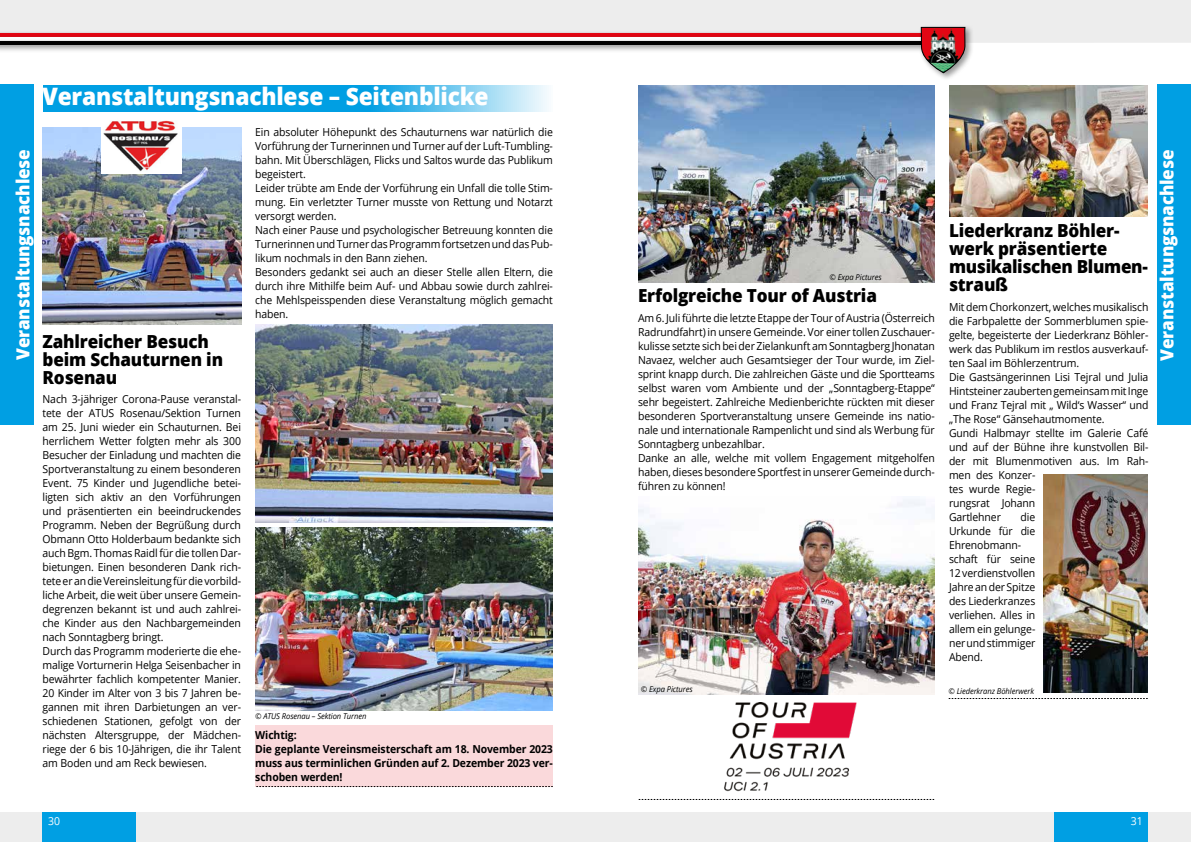
<style>
.page{position:relative;width:1191px;height:842px;background:#fff}
.page>*{position:absolute;margin:0;border:0;box-sizing:border-box;transform-origin:0 0}
.t1{font:800 24px "Open Sans";letter-spacing:-.01em;color:#fff;scale:.95 1}
.t2{font:800 18px/18px "Open Sans";letter-spacing:-.01em;color:#000;scale:.95 1}
.t3{font:800 18px "Open Sans";letter-spacing:-.01em;color:#fff;scale:.95 1}
.t4{font:11px/14px "Open Sans";letter-spacing:-.01em;color:#000;scale:.95 1}
.t5{font:700 11px/14px "Open Sans";letter-spacing:-.01em;color:#000;scale:.95 1}
.t6{font:11px "Open Sans";color:#fff;scale:.95 1}
.t7{font:italic 8px "Open Sans";letter-spacing:-.01em;color:#000;scale:.95 1}
</style>
<div class="page">
<div style="left:255px;top:725px;width:298px;height:62px;background:#fad9db"></div>
<svg style="left:43px;top:85px;width:506px;height:27px;background:#2bafe7"></svg>
<svg style="left:639px;top:799px;width:295px;height:1px"></svg>
<svg style="left:949px;top:698px;width:198px;height:1px"></svg>
<svg style="left:257px;top:786px;width:295px;height:1px"></svg>
<img style="left:43px;top:128px;width:198px;height:196px">
<img style="left:255px;top:324px;width:298px;height:198px">
<img style="left:255px;top:528px;width:298px;height:182px">
<img style="left:949px;top:85px;width:199px;height:132px">
<img style="left:1043px;top:475px;width:105px;height:217px">
<img style="left:638px;top:85px;width:296px;height:198px">
<img style="left:638px;top:499px;width:296px;height:195px">
<img style="left:102px;top:120px;width:80px;height:53px">
<img style="left:724px;top:702px;width:133px;height:90px">
<div style="left:0;top:812px;width:1191px;height:30px;background:#ededed"></div>
<div style="left:0;top:0;width:1191px;height:43px;background:#ededed"></div>
<div style="left:0;top:30px;width:951px;height:15px;background:#e3e0e1"></div>
<hr style="left:0;top:33px;width:943px;height:4px;background:#e30613">
<div style="left:0;top:34px;width:951px;height:15px;background:#d90915"></div>
<hr style="left:0;top:37px;width:943px;height:4px;background:#fff">
<div style="left:0;top:38px;width:951px;height:15px;background:#000;opacity:.4"></div>
<hr style="left:0;top:41px;width:943px;height:4px;background:#000">
<div style="left:918px;top:24px;width:55px;height:57px;background:#000;opacity:.4"></div>
<svg style="left:920px;top:26px;width:46px;height:48px"></svg>
<div style="left:0;top:85px;width:34px;height:340px;background:#009fe3"></div>
<div style="left:42px;top:812px;width:94px;height:30px;background:#009fe3"></div>
<div style="left:1157px;top:85px;width:34px;height:340px;background:#009fe3"></div>
<div style="left:1054px;top:812px;width:94px;height:30px;background:#009fe3"></div>
<h1 class="t1" style="left:42px;top:78px;width:471px">Veranstaltungsnachlese – Seitenblicke</h1>
<p class="t4" style="left:255px;top:125px;width:315px">Ein absoluter Höhepunkt des Schauturnens war natürlich die Vorführung der Turnerinnen und Turner auf der Luft-Tumbling&shy;bahn. Mit Überschlägen, Flicks und Saltos wurde das Publikum begeistert.<br>Leider trübte am Ende der Vorführung ein Unfall die tolle Stim&shy;mung. Ein verletzter Turner musste von Rettung und Notarzt versorgt werden.<br>Nach einer Pause und psychologischer Betreuung konnten die Turnerinnen und Turner das Programm fortsetzen und das Pub&shy;likum nochmals in den Bann ziehen.<br>Besonders gedankt sei auch an dieser Stelle allen Eltern, die durch ihre Mithilfe beim Auf- und Abbau sowie durch zahlrei&shy;che Mehlspeisspenden diese Veranstaltung möglich gemacht haben.</p>
<h2 class="t3" style="left:9px;top:360px;width:224px;rotate:-90deg">Veranstaltungsnachlese</h2>
<h2 class="t3" style="left:1153px;top:361px;width:224px;rotate:-90deg">Veranstaltungsnachlese</h2>
<h2 class="t2" style="left:949px;top:221px;width:211px">Liederkranz Böhler&shy;werk präsentierte musikalischen Blumen&shy;strauß</h2>
<p class="t4" style="left:949px;top:299px;width:211px">Mit dem Chorkonzert, welches musikalisch die Farbpalette der Sommerblumen spie&shy;gelte, begeisterte der Liederkranz Böhler&shy;werk das Publikum im restlos ausverkauf&shy;ten Saal im Böhlerzentrum.<br>Die Gastsängerinnen Lisi Tejral und Julia<br>Hintsteiner zauberten gemeinsam mit Inge und Franz Tejral mit „ Wild‘s Wasser“ und „The Rose“ Gänsehautmomente.<br>Gundi Halbmayr stellte im Galerie Café und auf der Bühne ihre kunstvollen Bil&shy;der mit Blumenmotiven aus. Im Rah&shy;men des Konzer-<br>tes wurde Regie-<br>rungsrat Johann<br>Gartlehner</p>
<p class="t7" style="left:829px;top:272px;width:56px">© Expa Pictures</p>
<h2 class="t2" style="left:638px;top:285px;width:253px">Erfolgreiche Tour of Austria</h2>
<p class="t4" style="left:638px;top:310px;width:314px">Am 6. Juli führte die letzte Etappe der Tour of Austria (Österreich Radrundfahrt) in unsere Gemeinde. Vor einer tollen Zuschauer&shy;kulisse setzte sich bei der Zielankunft am Sonntagberg Jhonatan Navaez, welcher auch Gesamtsieger der Tour wurde, im Ziel&shy;sprint knapp durch. Die zahlreichen Gäste und die Sportteams selbst waren vom Ambiente und der „Sonntagberg-Etappe“ sehr begeistert. Zahlreiche Medienberichte rückten mit dieser besonderen Sportveranstaltung unsere Gemeinde ins natio&shy;nale und internationale Rampenlicht und sind als Werbung für Sonntagberg unbezahlbar.<br>Danke an alle, welche mit vollem Engagement mitgeholfen haben, dieses besondere Sportfest in unserer Gemeinde durch&shy;führen zu können!</p>
<h2 class="t2" style="left:43px;top:331px;width:192px">Zahlreicher Besuch beim Schauturnen in<br>Rosenau</h2>
<p class="t4" style="left:43px;top:392px;width:210px">Nach 3-jähriger Corona-Pause veranstal&shy;tete der ATUS Rosenau/Sektion Turnen am 25. Juni wieder ein Schauturnen. Bei herrlichem Wetter folgten mehr als 300<br>Besucher der Einladung und machten die Sportveranstaltung zu einem besonderen Event. 75 Kinder und Jugendliche betei&shy;ligten sich aktiv an den Vorführungen und präsentierten ein beeindruckendes Programm. Neben der Begrüßung durch Obmann Otto Holderbaum bedankte sich auch Bgm. Thomas Raidl für die tollen Dar&shy;bietungen. Einen besonderen Dank rich&shy;tete er an die Vereinsleitung für die vorbild&shy;liche Arbeit, die weit über unsere Gemein&shy;degrenzen bekannt ist und auch zahlrei&shy;che Kinder aus den Nachbargemeinden nach Sonntagberg bringt.<br>Durch das Programm moderierte die ehe&shy;malige Vorturnerin Helga Seisenbacher in bewährter fachlich kompetenter Manier.<br>20 Kinder im Alter von 3 bis 7 Jahren be&shy;gannen mit ihren Darbietungen an ver&shy;schiedenen Stationen, gefolgt von der nächsten Altersgruppe, der Mädchen&shy;riege der 6 bis 10-Jährigen, die ihr Talent am Boden und am Reck bewiesen.</p>
<p class="t4" style="left:949px;top:509px;width:92px;text-indent:72px">die<br>Urkunde für die<br>Ehrenobmann&shy;schaft für seine<br>12 verdienstvollen<br>Jahre an der Spitze des Liederkranzes verliehen. Alles in allem ein gelunge&shy;ner und stimmiger<br>Abend.</p>
<p class="t7" style="left:641px;top:683px;width:56px">© Expa Pictures</p>
<p class="t7" style="left:948px;top:686px;width:92px">© Liederkranz Böhlerwerk</p>
<p class="t7" style="left:255px;top:711px;width:119px">© ATUS Rosenau – Sektion Turnen</p>
<p class="t5" style="left:255px;top:727px;width:315px">Wichtig:<br>Die geplante Vereinsmeisterschaft am 18. November 2023 muss aus terminlichen Gründen auf 2. Dezember 2023 ver&shy;schoben werden!</p>
<p class="t6" style="left:48px;top:813px;width:14px">30</p>
<p class="t6" style="left:1131px;top:813px;width:14px">31</p>
</div>
